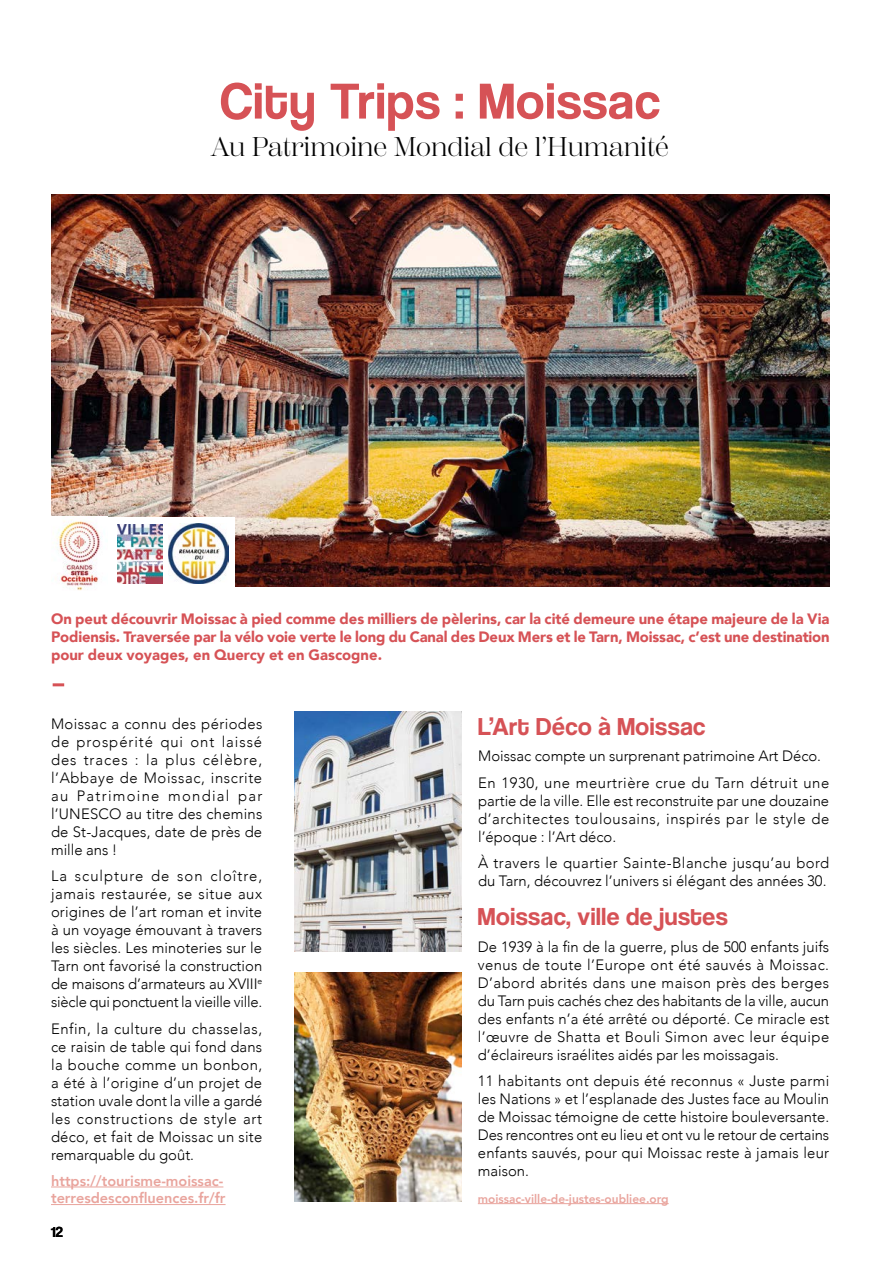
<style>
.page{position:relative;width:893px;height:1263px;background:#fff}
.page>*{position:absolute;margin:0;border:0;box-sizing:border-box;transform-origin:0 0}
.t1{font:52.5px "Coolvetica";letter-spacing:.02em;color:#d65256}
.t2{font:27px "Scotch Display";color:#000}
.t3{font:25.5px "Coolvetica";letter-spacing:.02em;color:#d65256}
.t4{font:300 15px/18px "Avenir";letter-spacing:.015em;color:#000;text-align:justify}
.t5{font:900 15px/18px "Avenir";color:#d65256;text-align:justify}
.t6{font:15px "Coolvetica";color:#000}
.t7{font:800 14.7px/17.5px "Avenir";color:#e9a49d}
.t8{font:800 12px "Avenir";color:#e9a49d}
</style>
<div class="page">
<hr style="left:51px;top:1186px;width:172px;height:1px;background:#e9a49d">
<hr style="left:51px;top:1204px;width:175px;height:1px;background:#e9a49d">
<img style="left:51px;top:194px;width:778px;height:393px">
<div style="left:104px;top:517px;width:131px;height:74px;background:#fff"></div>
<img style="left:118px;top:525px;width:44px;height:58px">
<img style="left:51px;top:517px;width:53px;height:74px">
<img style="left:169px;top:524px;width:59px;height:59px">
<hr style="left:478px;top:1203px;width:191px;height:1px;background:#e9a49d">
<img style="left:295px;top:712px;width:167px;height:239px">
<img style="left:295px;top:972px;width:167px;height:229px">
<svg style="left:53px;top:683px;width:11px;height:3px"></svg>
<h1 class="t1" style="left:220px;top:70px;width:442px">City Trips : Moissac</h1>
<h2 class="t2" style="left:211px;top:131px;width:459px">Au Patrimoine Mondial de l’Humanité</h2>
<p class="t5" style="left:51px;top:609px;width:780px">On peut découvrir Moissac à pied comme des milliers de pèlerins, car la cité demeure une étape majeure de la Via Podiensis. Traversée par la vélo voie verte le long du Canal des Deux Mers et le Tarn, Moissac, c’est une destination pour deux voyages, en Quercy et en Gascogne.</p>
<p class="t4" style="left:51px;top:714px;width:213px">Moissac a connu des périodes de prospérité qui ont laissé des traces : la plus célèbre, l’Abbaye de Moissac, inscrite au Patrimoine mondial par l’UNESCO au titre des chemins de St-Jacques, date de près de mille ans !</p>
<p class="t4" style="left:51px;top:867px;width:213px">La sculpture de son cloître, jamais restaurée, se situe aux origines de l’art roman et invite à un voyage émouvant à travers les siècles. Les minoteries sur le Tarn ont favorisé la construction de maisons d’armateurs au XVIII<sup>e </sup>siècle qui ponctuent la vieille ville.</p>
<p class="t4" style="left:51px;top:1020px;width:213px">Enfin, la culture du chasselas, ce raisin de table qui fond dans la bouche comme un bonbon, a été à l’origine d’un projet de station uvale dont la ville a gardé les constructions de style art déco, et fait de Moissac un site remarquable du goût.</p>
<p class="t7" style="left:51px;top:1172px;width:176px">https://tourisme-moissac&shy;terresdesconfluences.fr/fr</p>
<p class="t6" style="left:51px;top:1223px;width:13px">12</p>
<h3 class="t3" style="left:478px;top:711px;width:229px">L’Art Déco à Moissac</h3>
<p class="t4" style="left:478px;top:743px;width:353px;line-height:26.5px">Moissac compte un surprenant patrimoine Art Déco.<br>En 1930, une meurtrière crue du Tarn détruit une</p>
<p class="t4" style="left:478px;top:791px;width:353px">partie de la ville. Elle est reconstruite par une douzaine d’architectes toulousains, inspirés par le style de l’époque : l’Art déco.</p>
<p class="t4" style="left:478px;top:854px;width:353px">À travers le quartier Sainte-Blanche jusqu’au bord du Tarn, découvrez l’univers si élégant des années 30.</p>
<h3 class="t3" style="left:478px;top:902px;width:252px">Moissac, ville de justes</h3>
<p class="t4" style="left:478px;top:937px;width:353px">De 1939 à la fin de la guerre, plus de 500 enfants juifs venus de toute l’Europe ont été sauvés à Moissac.<br>D’abord abrités dans une maison près des berges du Tarn puis cachés chez des habitants de la ville, aucun des enfants n’a été arrêté ou déporté. Ce miracle est l’œuvre de Shatta et Bouli Simon avec leur équipe d’éclaireurs israélites aidés par les moissagais.</p>
<p class="t4" style="left:478px;top:1072px;width:353px">11 habitants ont depuis été reconnus « Juste parmi les Nations » et l’esplanade des Justes face au Moulin de Moissac témoigne de cette histoire bouleversante.<br>Des rencontres ont eu lieu et ont vu le retour de certains enfants sauvés, pour qui Moissac reste à jamais leur maison.</p>
<p class="t8" style="left:478px;top:1189px;width:192px">moissac-ville-de-justes-oubliee.org</p>
</div>
